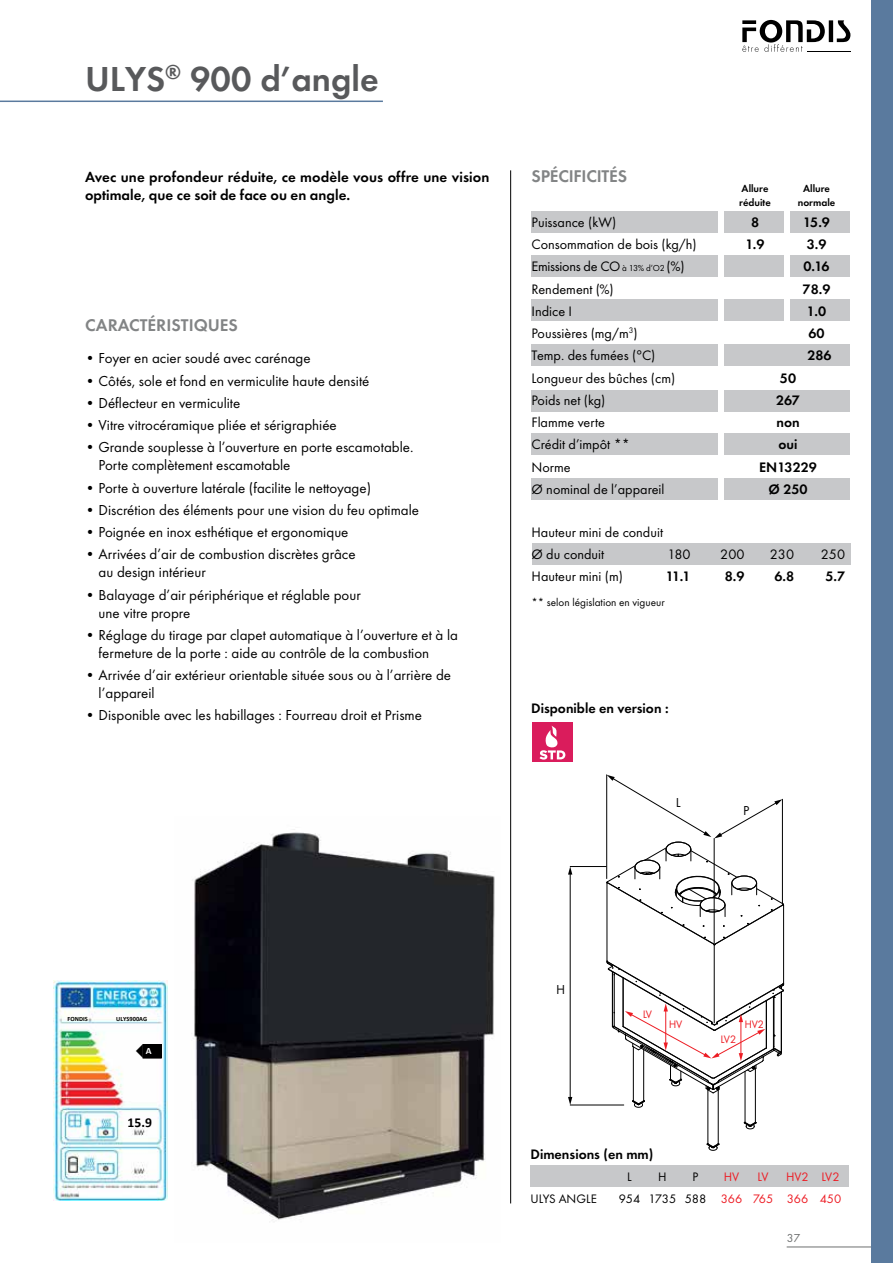
<style>
.page{position:relative;width:893px;height:1263px;background:#fff}
.page>*{position:absolute;margin:0;border:0;box-sizing:border-box;transform-origin:0 0}
.t1{font:600 36px "Futura T";color:#58595b}
.t2{font:600 17.55px "Futura T";color:#828485}
.t3{font:15px/18px "Futura T";color:#000}
.t4{font:600 15px/18px "Futura T";letter-spacing:.01em;color:#000}
.t5{font:14.25px/22.2px "Futura T";color:#000}
.t6{font:600 14.25px "Futura T";color:#000}
.t7{font:14.25px "Futura T";letter-spacing:-.02em;color:#000}
.t8{font:700 13.65px "Calibri";color:#000}
.t9{font:12.75px "Futura T";color:#ed1c24}
.t10{font:12.75px "Futura T";color:#000}
.t11{font:12px "Futura T";color:#6d6f6f}
.t12{font:11.85px "Futura";color:#000}
.t13{font:11.25px "Futura T";color:#000}
.t14{font:600 10.5px "Futura T";color:#000}
.t15{font:9.9px "Futura";color:#ed1d24}
.t16{font:700 9.6px "Calibri";color:#fff}
.t17{font:700 6.45px "Calibri";color:#000}
.s1{font-size:9px}
.s2{color:#000}
</style>
<div class="page">
<div style="left:532px;top:543px;width:318px;height:22px;background:#c7c8ca"></div>
<hr style="left:787px;top:1247px;width:106px;height:1px;background:#6d6f6f">
<hr style="left:510px;top:170px;width:1px;height:1033px;background:#000">
<div style="left:532px;top:722px;width:41px;height:40px;background:#da1c5c"></div>
<svg style="left:539px;top:725px;width:26px;height:34px"></svg>
<hr style="left:829px;top:20px;width:4px;height:22px;background:#000">
<svg style="left:837px;top:20px;width:13px;height:22px"></svg>
<svg style="left:742px;top:20px;width:83px;height:32px"></svg>
<hr style="left:807px;top:51px;width:43px;height:1px;background:#000">
<img style="left:193px;top:829px;width:302px;height:391px">
<div style="left:531px;top:211px;width:187px;height:22px;background:#c7c8ca"></div>
<div style="left:531px;top:255px;width:187px;height:22px;background:#c7c8ca"></div>
<div style="left:531px;top:299px;width:187px;height:22px;background:#c7c8ca"></div>
<div style="left:790px;top:211px;width:60px;height:22px;background:#c7c8ca"></div>
<div style="left:790px;top:255px;width:60px;height:22px;background:#c7c8ca"></div>
<div style="left:790px;top:299px;width:60px;height:22px;background:#c7c8ca"></div>
<div style="left:724px;top:211px;width:60px;height:22px;background:#c7c8ca"></div>
<div style="left:724px;top:255px;width:60px;height:22px;background:#c7c8ca"></div>
<div style="left:724px;top:299px;width:60px;height:22px;background:#c7c8ca"></div>
<div style="left:531px;top:345px;width:187px;height:21px;background:#c7c8ca"></div>
<div style="left:531px;top:390px;width:187px;height:21px;background:#c7c8ca"></div>
<div style="left:531px;top:433px;width:187px;height:21px;background:#c7c8ca"></div>
<div style="left:531px;top:478px;width:187px;height:21px;background:#c7c8ca"></div>
<div style="left:724px;top:345px;width:126px;height:21px;background:#c7c8ca"></div>
<div style="left:724px;top:390px;width:126px;height:21px;background:#c7c8ca"></div>
<div style="left:724px;top:433px;width:126px;height:21px;background:#c7c8ca"></div>
<div style="left:724px;top:478px;width:126px;height:21px;background:#c7c8ca"></div>
<hr style="left:0;top:101px;width:383px;height:1px;background:#5a7a9e">
<hr style="left:606px;top:883px;width:1px;height:78px;background:#000">
<hr style="left:783px;top:905px;width:1px;height:78px;background:#000">
<div style="left:666px;top:842px;width:25px;height:15px;border:1px solid #000;border-radius:50%"></div>
<div style="left:665px;top:841px;width:26px;height:16px;border:1px solid #000;border-radius:50%"></div>
<svg style="left:606px;top:846px;width:178px;height:100px"></svg>
<hr style="left:744px;top:1071px;width:1px;height:51px;background:#000">
<hr style="left:755px;top:1068px;width:1px;height:54px;background:#000">
<hr style="left:707px;top:1090px;width:1px;height:54px;background:#000">
<hr style="left:718px;top:1090px;width:1px;height:54px;background:#000">
<svg style="left:743px;top:1121px;width:14px;height:9px"></svg>
<svg style="left:706px;top:1142px;width:14px;height:9px"></svg>
<hr style="left:714px;top:945px;width:1px;height:78px;background:#000">
<hr style="left:570px;top:1105px;width:54px;height:1px;background:#000">
<hr style="left:570px;top:866px;width:36px;height:1px;background:#000">
<hr style="left:782px;top:799px;width:1px;height:105px;background:#000">
<hr style="left:714px;top:838px;width:1px;height:105px;background:#000">
<svg style="left:607px;top:775px;width:175px;height:63px"></svg>
<hr style="left:570px;top:873px;width:1px;height:225px;background:#000">
<svg style="left:568px;top:866px;width:4px;height:8px"></svg>
<svg style="left:568px;top:1097px;width:4px;height:8px"></svg>
<svg style="left:606px;top:960px;width:179px;height:148px"></svg>
<hr style="left:606px;top:775px;width:1px;height:103px;background:#000">
<div style="left:530px;top:1165px;width:319px;height:22px;background:#c7c8ca"></div>
<div style="left:872px;top:0;width:21px;height:1263px;background:#5a7a9e"></div>
<svg style="left:53px;top:980px;width:115px;height:221px"></svg>
<img style="left:54px;top:980px;width:113px;height:220px">
<div style="left:143px;top:1044px;width:18px;height:14px;background:#000"></div>
<svg style="left:136px;top:1044px;width:7px;height:14px"></svg>
<h1 class="t1" style="left:85px;top:58px;width:295px">ULYS<sup>®</sup> 900 d’angle</h1>
<p class="t4" style="left:85px;top:168px;width:406px">Avec une profondeur réduite, ce modèle vous offre une vision optimale, que ce soit de face ou en angle.</p>
<p class="t2" style="left:85px;top:315px;width:154px">CARACTÉRISTIQUES</p>
<p class="t3" style="left:85px;top:349px;width:227px">• Foyer en acier soudé avec carénage</p>
<p class="t3" style="left:85px;top:372px;width:286px">• Côtés, sole et fond en vermiculite haute densité</p>
<p class="t3" style="left:85px;top:394px;width:157px">• Déflecteur en vermiculite</p>
<p class="t3" style="left:85px;top:416px;width:253px">• Vitre vitrocéramique pliée et sérigraphiée</p>
<p class="t3" style="left:99px;top:438px;width:314px;text-indent:-14px">• Grande souplesse à l’ouverture en porte escamotable.<br>Porte complètement escamotable</p>
<p class="t3" style="left:85px;top:479px;width:288px">• Porte à ouverture latérale (facilite le nettoyage)</p>
<p class="t3" style="left:85px;top:501px;width:336px">• Discrétion des éléments pour une vision du feu optimale</p>
<p class="t3" style="left:85px;top:523px;width:265px">• Poignée en inox esthétique et ergonomique</p>
<p class="t3" style="left:99px;top:545px;width:259px;text-indent:-14px">• Arrivées d’air de combustion discrètes grâce au design intérieur</p>
<p class="t3" style="left:99px;top:586px;width:264px;text-indent:-14px">• Balayage d’air périphérique et réglable pour une vitre propre</p>
<p class="t3" style="left:99px;top:626px;width:361px;text-indent:-14px">• Réglage du tirage par clapet automatique à l’ouverture et à la fermeture de la porte : aide au contrôle de la combustion</p>
<p class="t3" style="left:99px;top:666px;width:354px;text-indent:-14px">• Arrivée d’air extérieur orientable située sous ou à l’arrière de l’appareil</p>
<p class="t3" style="left:85px;top:706px;width:338px">• Disponible avec les habillages : Fourreau droit et Prisme</p>
<p class="t2" style="left:531px;top:166px;width:97px">SPÉCIFICITÉS</p>
<p class="t14" style="left:742px;top:182px;width:28px">Allure</p>
<p class="t14" style="left:803px;top:182px;width:28px">Allure</p>
<p class="t14" style="left:739px;top:196px;width:33px">réduite</p>
<p class="t14" style="left:798px;top:196px;width:39px">normale</p>
<p class="t5" style="left:531px;top:211px;width:86px">Puissance (kW)</p>
<p class="t6" style="left:751px;top:214px;width:10px">8</p>
<p class="t6" style="left:803px;top:214px;width:28px">15.9</p>
<p class="t5" style="left:531px;top:233px;width:167px">Consommation de bois (kg/h)</p>
<p class="t6" style="left:745px;top:236px;width:21px">1.9</p>
<p class="t6" style="left:807px;top:236px;width:21px">3.9</p>
<p class="t7" style="left:531px;top:258px;width:155px">Emissions de CO <span class="s1">à 13% d’O2</span> (%)</p>
<p class="t6" style="left:803px;top:258px;width:28px">0.16</p>
<p class="t5" style="left:531px;top:278px;width:84px">Rendement (%)</p>
<p class="t6" style="left:803px;top:280px;width:29px">78.9</p>
<p class="t5" style="left:531px;top:300px;width:42px">Indice I</p>
<p class="t6" style="left:807px;top:303px;width:21px">1.0</p>
<p class="t5" style="left:531px;top:322px;width:108px">Poussières (mg/m<sup>3</sup>)</p>
<p class="t6" style="left:808px;top:325px;width:18px">60</p>
<p class="t5" style="left:531px;top:344px;width:125px">Temp. des fumées (°C)</p>
<p class="t6" style="left:807px;top:347px;width:26px">286</p>
<p class="t5" style="left:531px;top:367px;width:145px">Longueur des bûches (cm)</p>
<p class="t6" style="left:780px;top:369px;width:18px">50</p>
<p class="t5" style="left:531px;top:389px;width:75px">Poids net (kg)</p>
<p class="t6" style="left:776px;top:392px;width:25px">267</p>
<p class="t5" style="left:531px;top:411px;width:75px">Flamme verte</p>
<p class="t6" style="left:776px;top:414px;width:25px">non</p>
<p class="t5" style="left:531px;top:433px;width:100px">Crédit d’impôt **</p>
<p class="t6" style="left:779px;top:436px;width:20px">oui</p>
<p class="t5" style="left:531px;top:456px;width:41px">Norme</p>
<p class="t6" style="left:759px;top:458px;width:59px">EN13229</p>
<p class="t5" style="left:531px;top:478px;width:134px">Ø nominal de l’appareil</p>
<p class="t6" style="left:768px;top:481px;width:41px">Ø 250</p>
<p class="t5" style="left:531px;top:521px;width:133px">Hauteur mini de conduit<br>Ø du conduit</p>
<p class="t5" style="left:667px;top:543px;width:25px">180</p>
<p class="t5" style="left:720px;top:543px;width:26px">200</p>
<p class="t5" style="left:770px;top:543px;width:26px">230</p>
<p class="t5" style="left:821px;top:543px;width:26px">250</p>
<p class="t5" style="left:532px;top:565px;width:93px">Hauteur mini (m)</p>
<p class="t6" style="left:666px;top:568px;width:26px">11.1</p>
<p class="t6" style="left:725px;top:568px;width:21px">8.9</p>
<p class="t6" style="left:774px;top:568px;width:21px">6.8</p>
<p class="t6" style="left:825px;top:568px;width:21px">5.7</p>
<p class="t13" style="left:531px;top:596px;width:135px">** selon législation en vigueur</p>
<p class="t6" style="left:531px;top:699px;width:139px">Disponible en version :</p>
<p class="t12" style="left:676px;top:794px;width:6px">L</p>
<p class="t12" style="left:744px;top:802px;width:7px">P</p>
<p class="t17" style="left:68px;top:1015px;width:22px">FONDIS</p>
<p class="t17" style="left:116px;top:1015px;width:32px">ULYS900AG</p>
<p class="t16" style="left:146px;top:1045px;width:7px">A</p>
<p class="t8" style="left:128px;top:1114px;width:26px">15.9</p>
<p class="t12" style="left:556px;top:981px;width:10px">H</p>
<p class="t15" style="left:643px;top:1007px;width:11px">LV</p>
<p class="t15" style="left:669px;top:1018px;width:15px">HV</p>
<p class="t15" style="left:745px;top:1018px;width:21px">HV2</p>
<p class="t15" style="left:721px;top:1033px;width:17px">LV2</p>
<p class="t6" style="left:530px;top:1145px;width:124px">Dimensions (en mm)</p>
<p class="t10" style="left:627px;top:1169px;width:6px">L</p>
<p class="t10" style="left:658px;top:1169px;width:10px">H</p>
<p class="t10" style="left:693px;top:1169px;width:7px">P</p>
<p class="t9" style="left:724px;top:1169px;width:17px">HV</p>
<p class="t9" style="left:757px;top:1169px;width:12px">LV</p>
<p class="t9" style="left:786px;top:1169px;width:55px">HV2 LV2</p>
<p class="t10" style="left:530px;top:1191px;width:68px">ULYS ANGLE</p>
<p class="t9" style="left:619px;top:1191px;width:224px"><span class="s2">954 1735 588</span> 366 765 366 450</p>
<p class="t11" style="left:787px;top:1231px;width:15px">37</p>
</div>
